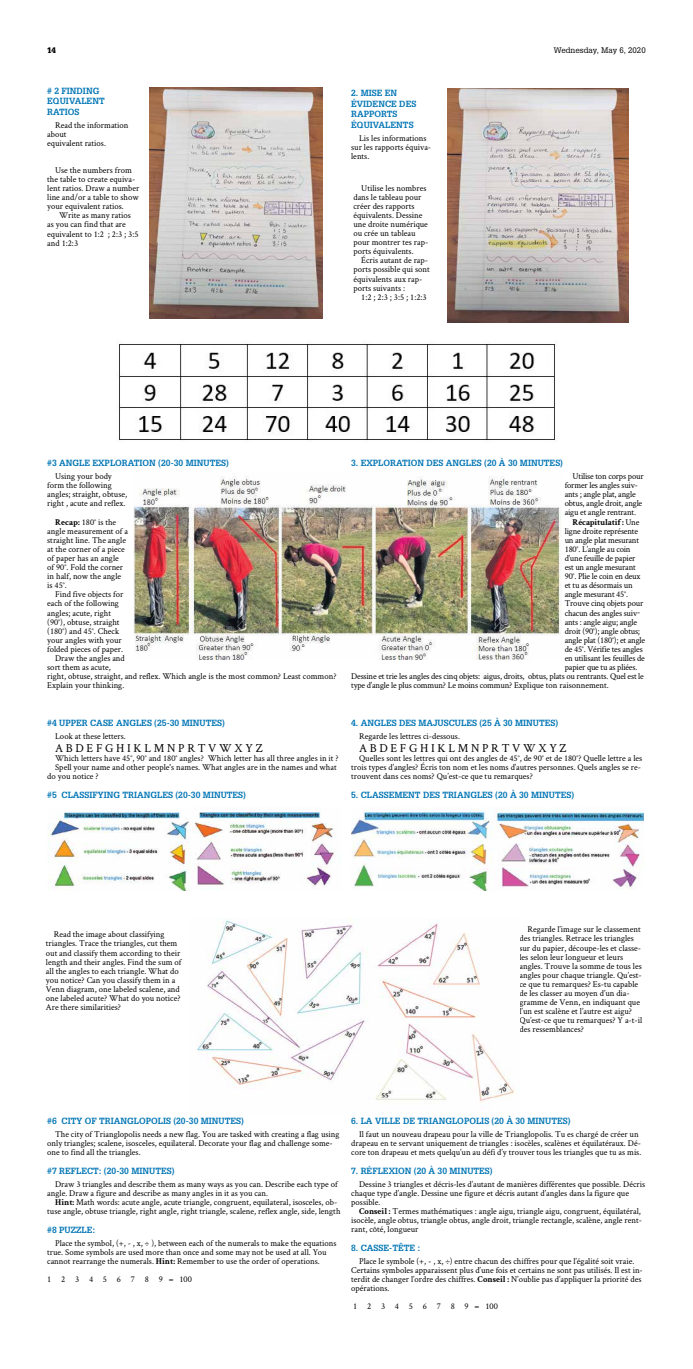
<style>
.page{position:relative;width:693px;height:1369px;background:#fff}
.page>*{position:absolute;margin:0;border:0;box-sizing:border-box;transform-origin:0 0}
.t1{font:12.25px "Crimson Text";color:#000}
.t2{font:8.92px/9.1px "Crimson Text";color:#000}
.t3{font:8.92px "Crimson Text";letter-spacing:-.02em;color:#000}
.t4{font:700 8.92px "Crimson Text";letter-spacing:-.02em;color:#000}
.t5{font:700 8.75px/10.5px "Glypha LT Std";color:#0075b5}
.t6{font:7.88px "Glypha LT Std";color:#000}
.t7{font:900 7.88px "Glypha LT Std";color:#000}
.s1{font-weight:700}
.s2{font-weight:400}
</style>
<div class="page">
<img style="left:48px;top:812px;width:286px;height:79px">
<img style="left:197px;top:918px;width:318px;height:185px">
<img style="left:351px;top:808px;width:293px;height:83px">
<img style="left:134px;top:476px;width:427px;height:184px">
<img style="left:150px;top:88px;width:173px;height:230px">
<img style="left:447px;top:89px;width:181px;height:234px">
<img style="left:119px;top:343px;width:437px;height:97px">
<p class="t7" style="left:47px;top:45px;width:10px">14</p>
<p class="t6" style="left:554px;top:45px;width:93px">Wednesday, May 6, 2020</p>
<p class="t5" style="left:47px;top:85px;width:59px"># 2 FINDING<br>EQUIVALENT<br>RATIOS</p>
<p class="t2" style="left:47px;top:120px;width:83px;text-indent:8px">Read the information about<br>equivalent ratios.</p>
<p class="t2" style="left:47px;top:165px;width:94px;text-indent:8px">Use the numbers from the table to create equiva&shy;lent ratios. Draw a number line and/or a table to show your equivalent ratios.</p>
<p class="t2" style="left:47px;top:211px;width:93px;text-indent:12px">Write as many ratios as you can find that are equivalent to 1:2 ; 2:3 ; 3:5 and 1:2:3</p>
<p class="t5" style="left:351px;top:87px;width:67px">2. MISE EN<br>ÉVIDENCE DES<br>RAPPORTS<br>ÉQUIVALENTS</p>
<p class="t2" style="left:351px;top:133px;width:82px;text-indent:8px">Lis les informations sur les rapports équiva&shy;lents.</p>
<p class="t2" style="left:353px;top:183px;width:76px;text-indent:8px">Utilise les nombres dans le tableau pour créer des rapports équivalents. Dessine une droite numérique ou crée un tableau pour montrer tes rap&shy;ports équivalents.</p>
<p class="t2" style="left:353px;top:256px;width:78px;text-indent:8px">Écris autant de rap&shy;ports possible qui sont équivalents aux rap&shy;ports suivants :</p>
<p class="t2" style="left:361px;top:292px;width:67px">1:2 ; 2:3 ; 3:5 ; 1:2:3</p>
<p class="t5" style="left:47px;top:457px;width:183px">#3 ANGLE EXPLORATION (20-30 MINUTES)</p>
<p class="t2" style="left:47px;top:471px;width:81px;text-indent:8px">Using your body form the following angles; straight, obtuse, right , acute and reflex.</p>
<p class="t2" style="left:47px;top:517px;width:82px;text-indent:8px"><span class="s1">Recap:</span> 180° is the angle measurement of a straight line. The angle at the corner of a piece of paper has an angle<br>of 90°. Fold the corner in half, now the angle is 45°.</p>
<p class="t2" style="left:55px;top:590px;width:70px">Find five objects for</p>
<p class="t2" style="left:47px;top:599px;width:73px">each of the following</p>
<p class="t2" style="left:47px;top:608px;width:65px">angles; acute, right</p>
<p class="t2" style="left:47px;top:617px;width:74px">(90°), obtuse, straight</p>
<p class="t2" style="left:47px;top:626px;width:74px">(180°) and 45°. Check</p>
<p class="t2" style="left:47px;top:635px;width:76px">your angles with your</p>
<p class="t2" style="left:47px;top:644px;width:77px">folded pieces of paper.</p>
<p class="t2" style="left:55px;top:653px;width:71px">Draw the angles and</p>
<p class="t2" style="left:47px;top:662px;width:65px">sort them as acute,</p>
<p class="t2" style="left:47px;top:672px;width:291px">right, obtuse, straight, and reflex. Which angle is the most common? Least common?</p>
<p class="t2" style="left:47px;top:681px;width:79px">Explain your thinking.</p>
<p class="t5" style="left:47px;top:718px;width:179px">#4 UPPER CASE ANGLES (25-30 MINUTES)</p>
<p class="t2" style="left:55px;top:732px;width:72px">Look at these letters.</p>
<h1 class="t1" style="left:55px;top:739px;width:209px">A B D E F G H I K L M N P R T V W X Y Z</h1>
<p class="t2" style="left:55px;top:753px;width:285px">Which letters have 45°, 90° and 180° angles? Which letter has all three angles in it ?</p>
<p class="t2" style="left:55px;top:762px;width:283px">Spell your name and other people's names. What angles are in the names and what</p>
<p class="t2" style="left:47px;top:771px;width:53px">do you notice ?</p>
<p class="t5" style="left:351px;top:457px;width:213px">3. EXPLORATION DES ANGLES (20 À 30 MINUTES)</p>
<p class="t3" style="left:573px;top:470px;width:73px">Utilise ton corps pour</p>
<p class="t3" style="left:565px;top:479px;width:75px">former les angles suiv-</p>
<p class="t3" style="left:565px;top:488px;width:72px">ants ; angle plat, angle</p>
<p class="t3" style="left:565px;top:497px;width:79px">obtus, angle droit, angle</p>
<p class="t3" style="left:565px;top:506px;width:73px">aigu et angle rentrant.</p>
<p class="t4" style="left:573px;top:516px;width:68px">Récapitulatif : <span class="s2">Une</span></p>
<p class="t3" style="left:565px;top:525px;width:75px">ligne droite représente</p>
<p class="t3" style="left:565px;top:534px;width:76px">un angle plat mesurant</p>
<p class="t3" style="left:565px;top:543px;width:67px">180°. L’angle au coin</p>
<p class="t3" style="left:565px;top:552px;width:72px">d’une feuille de papier</p>
<p class="t3" style="left:565px;top:561px;width:73px">est un angle mesurant</p>
<p class="t3" style="left:565px;top:570px;width:77px">90°. Plie le coin en deux</p>
<p class="t3" style="left:565px;top:579px;width:69px">et tu as désormais un</p>
<p class="t3" style="left:565px;top:588px;width:65px">angle mesurant 45°.</p>
<p class="t3" style="left:565px;top:597px;width:80px">Trouve cinq objets pour</p>
<p class="t3" style="left:565px;top:607px;width:77px">chacun des angles suiv-</p>
<p class="t3" style="left:565px;top:616px;width:74px">ants : angle aigu; angle</p>
<p class="t3" style="left:565px;top:625px;width:77px">droit (90°); angle obtus;</p>
<p class="t3" style="left:565px;top:634px;width:82px">angle plat (180°); et angle</p>
<p class="t3" style="left:565px;top:643px;width:80px">de 45°. Vérifie tes angles</p>
<p class="t3" style="left:565px;top:652px;width:82px">en utilisant les feuilles de</p>
<p class="t3" style="left:565px;top:661px;width:74px">papier que tu as pliées.</p>
<p class="t3" style="left:351px;top:670px;width:294px">Dessine et trie les angles des cinq objets: aigus, droits, obtus, plats ou rentrants. Quel est le</p>
<p class="t3" style="left:351px;top:679px;width:259px">type d’angle le plus commun? Le moins commun? Explique ton raisonnement.</p>
<p class="t5" style="left:351px;top:718px;width:209px">4. ANGLES DES MAJUSCULES (25 À 30 MINUTES)</p>
<p class="t2" style="left:359px;top:732px;width:102px">Regarde les lettres ci-dessous.</p>
<h1 class="t1" style="left:359px;top:739px;width:209px">A B D E F G H I K L M N P R T V W X Y Z</h1>
<p class="t2" style="left:351px;top:753px;width:293px;text-indent:8px">Quelles sont les lettres qui ont des angles de 45°, de 90° et de 180°? Quelle lettre a les trois types d’angles? Écris ton nom et les noms d’autres personnes. Quels angles se re&shy;trouvent dans ces noms? Qu’est-ce que tu remarques?</p>
<p class="t5" style="left:47px;top:790px;width:200px">#5 CLASSIFYING TRIANGLES (20-30 MINUTES)</p>
<p class="t5" style="left:351px;top:790px;width:225px">5. CLASSEMENT DES TRIANGLES (20 À 30 MINUTES)</p>
<p class="t2" style="left:46px;top:930px;width:137px;text-indent:8px">Read the image about classifying triangles. Trace the triangles, cut them out and classify them according to their length and their angles. Find the sum of all the angles to each triangle. What do you notice? Can you classify them in a Venn diagram, one labeled scalene, and one labeled acute? What do you notice?<br>Are there similarities?</p>
<p class="t2" style="left:519px;top:925px;width:124px;text-indent:8px">Regarde l’image sur le classement des triangles. Retrace les triangles sur du papier, découpe-les et classe&shy;les selon leur longueur et leurs angles. Trouve la somme de tous les angles pour chaque triangle. Qu’est&shy;ce que tu remarques? Es-tu capable de les classer au moyen d’un dia&shy;gramme de Venn, en indiquant que l’un est scalène et l’autre est aigu?<br>Qu’est-ce que tu remarques? Y a-t-il des ressemblances?</p>
<p class="t5" style="left:47px;top:1116px;width:198px">#6 CITY OF TRIANGLOPOLIS (20-30 MINUTES)</p>
<p class="t2" style="left:47px;top:1130px;width:294px;text-indent:8px">The city of Trianglopolis needs a new flag. You are tasked with creating a flag using only triangles; scalene, isosceles, equilateral. Decorate your flag and challenge some&shy;one to find all the triangles.</p>
<p class="t5" style="left:47px;top:1165px;width:129px">#7 REFLECT: (20-30 MINUTES)</p>
<p class="t2" style="left:47px;top:1179px;width:292px;text-indent:8px">Draw 3 triangles and describe them as many ways as you can. Describe each type of angle. Draw a figure and describe as many angles in it as you can.</p>
<p class="t2" style="left:47px;top:1197px;width:295px;text-align:center"><span class="s1">Hint:</span> Math words: acute angle, acute triangle, congruent, equilateral, isosceles, ob&shy;tuse angle, obtuse triangle, right angle, right triangle, scalene, reflex angle, side, length</p>
<p class="t5" style="left:47px;top:1224px;width:50px">#8 PUZZLE:</p>
<p class="t2" style="left:47px;top:1238px;width:291px;text-indent:8px">Place the symbol, (+, - , x, ÷ ), between each of the numerals to make the equations true. Some symbols are used more than once and some may not be used at all. You cannot rearrange the numerals. <span class="s1">Hint:</span> Remember to use the order of operations.</p>
<p class="t2" style="left:47px;top:1274px;width:146px">1 2 3 4 5 6 7 8 9 = 100</p>
<p class="t5" style="left:351px;top:1116px;width:221px">6. LA VILLE DE TRIANGLOPOLIS (20 À 30 MINUTES)</p>
<p class="t2" style="left:351px;top:1130px;width:292px;text-align:center">Il faut un nouveau drapeau pour la ville de Trianglopolis. Tu es chargé de créer un drapeau en te servant uniquement de triangles : isocèles, scalènes et équilatéraux. Dé&shy;core ton drapeau et mets quelqu’un au défi d’y trouver tous les triangles que tu as mis.</p>
<p class="t5" style="left:351px;top:1165px;width:143px">7. RÉFLEXION (20 À 30 MINUTES)</p>
<p class="t2" style="left:351px;top:1179px;width:295px;text-indent:8px">Dessine 3 triangles et décris-les d’autant de manières différentes que possible. Décris chaque type d’angle. Dessine une figure et décris autant d’angles dans la figure que possible.</p>
<p class="t2" style="left:351px;top:1206px;width:292px;text-indent:8px"><span class="s1">Conseil :</span> Termes mathématiques : angle aigu, triangle aigu, congruent, équilatéral, isocèle, angle obtus, triangle obtus, angle droit, triangle rectangle, scalène, angle rent&shy;rant, côté, longueur</p>
<p class="t5" style="left:351px;top:1242px;width:71px">8. CASSE-TÊTE :</p>
<p class="t2" style="left:351px;top:1256px;width:293px;text-indent:8px">Place le symbole (+, - , x, ÷) entre chacun des chiffres pour que l’égalité soit vraie.<br>Certains symboles apparaissent plus d’une fois et certains ne sont pas utilisés. Il est in&shy;terdit de changer l’ordre des chiffres. <span class="s1">Conseil :</span> N’oublie pas d’appliquer la priorité des opérations.</p>
<p class="t2" style="left:353px;top:1302px;width:146px">1 2 3 4 5 6 7 8 9 = 100</p>
</div>
